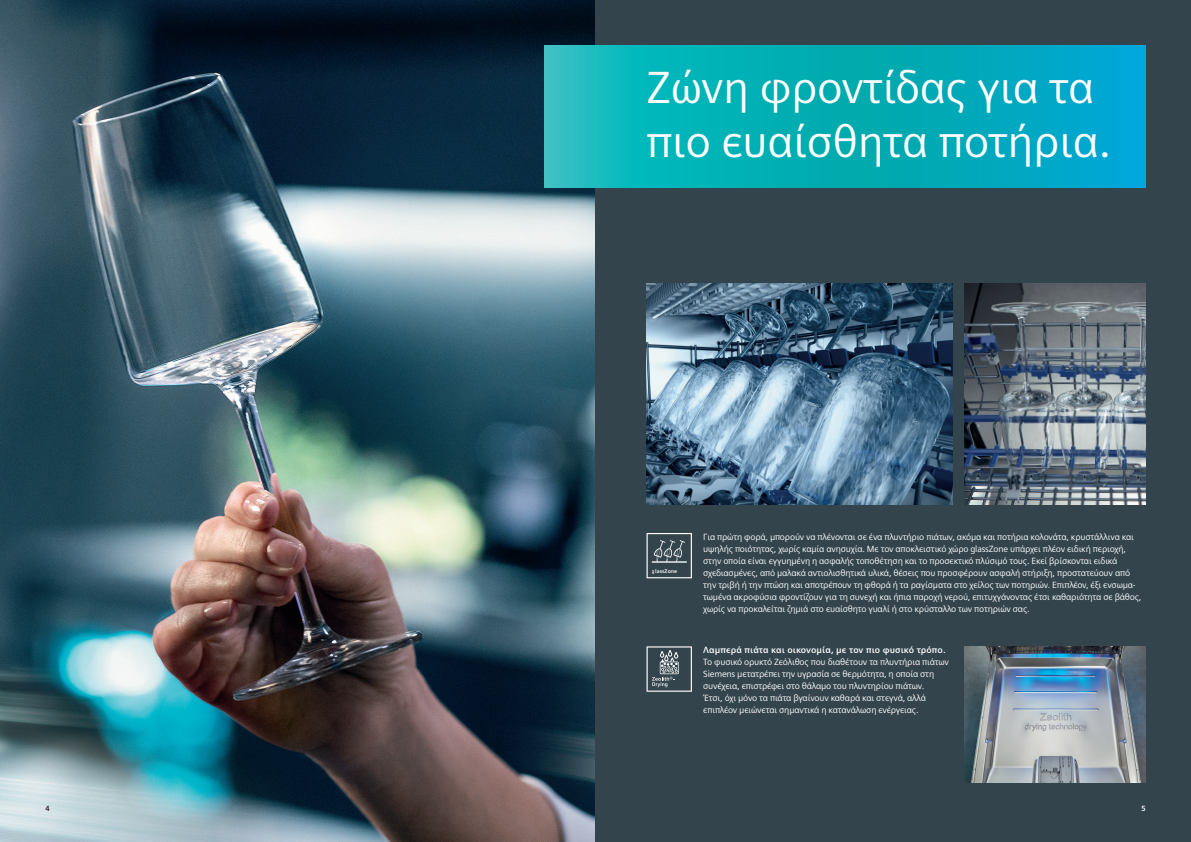
<style>
.page{position:relative;width:1191px;height:842px;background:#fff}
.page>*{position:absolute;margin:0;border:0;box-sizing:border-box;transform-origin:0 0}
.t1{font:45px/54px "Siemens Sans";letter-spacing:-.01em;color:#fff}
.t2{font:9px/12px "Siemens Sans";letter-spacing:-.02em;color:#fff}
.t3{font:700 9px "Siemens Sans";letter-spacing:.015em;color:#fff}
.t4{font:700 7.5px "Siemens Sans";color:#231f20}
.t5{font:700 7.5px "Siemens Sans";color:#fff}
.t6{font:700 5.3px "Siemens Sans";letter-spacing:.01em;color:#fff}
</style>
<div class="page">
<img style="left:0;top:0;width:595px;height:842px">
<div style="left:595px;top:0;width:596px;height:842px;background:#33444d"></div>
<svg style="left:646px;top:646px;width:46px;height:46px"></svg>
<img style="left:964px;top:283px;width:181px;height:222px">
<img style="left:964px;top:646px;width:181px;height:136px">
<img style="left:646px;top:283px;width:306px;height:222px">
<svg style="left:646px;top:533px;width:46px;height:45px"></svg>
<hr style="left:651px;top:561px;width:36px;height:2px;background:#fff">
<svg style="left:544px;top:45px;width:601px;height:142px;background:#05aebc"></svg>
<h1 class="t1" style="left:646px;top:61px;width:466px">Ζώνη φροντίδας για τα πιο ευαίσθητα ποτήρια.</h1>
<p class="t6" style="left:652px;top:568px;width:27px">glassZone</p>
<p class="t2" style="left:703px;top:531px;width:440px">Για πρώτη φορά, μπορούν να πλένονται σε ένα πλυντήριο πιάτων, ακόμα και ποτήρια κολονάτα, κρυστάλλινα και υψηλής ποιότητας, χωρίς καμία ανησυχία. Με τον αποκλειστικό χώρο glassZone υπάρχει πλέον ειδική περιοχή, στην οποία είναι εγγυημένη η ασφαλής τοποθέτηση και το προσεκτικό πλύσιμό τους. Εκεί βρίσκονται ειδικά σχεδιασμένες, από μαλακά αντιολισθητικά υλικά, θέσεις που προσφέρουν ασφαλή στήριξη, προστατεύουν από την τριβή ή την πτώση και αποτρέπουν τη φθορά ή τα ραγίσματα στο χείλος των ποτηριών. Επιπλέον, έξι ενσωμα&shy;τωμένα ακροφύσια φροντίζουν για τη συνεχή και ήπια παροχή νερού, επιτυχγάνοντας έτσι καθαριότητα σε βάθος, χωρίς να προκαλείται ζημιά στο ευαίσθητο γυαλί ή στο κρύσταλλο των ποτηριών σας.</p>
<p class="t3" style="left:703px;top:645px;width:244px">Λαμπερά πιάτα και οικονομία, με τον πιο φυσικό τρόπο.</p>
<p class="t2" style="left:703px;top:656px;width:247px">Το φυσικό ορυκτό Ζεόλιθος που διαθέτουν τα πλυντήρια πιάτων Siemens μετατρέπει την υγρασία σε θερμότητα, η οποία στη συνέχεια, επιστρέφει στο θάλαμο του πλυντηρίου πιάτων.<br>Έτσι, όχι μόνο τα πιάτα βγαίνουν καθαρά και στεγνά, αλλά επιπλέον μειώνεται σημαντικά η κατανάλωση ενέργειας.</p>
<p class="t4" style="left:45px;top:804px;width:6px">4</p>
<p class="t5" style="left:1141px;top:804px;width:6px">5</p>
</div>
